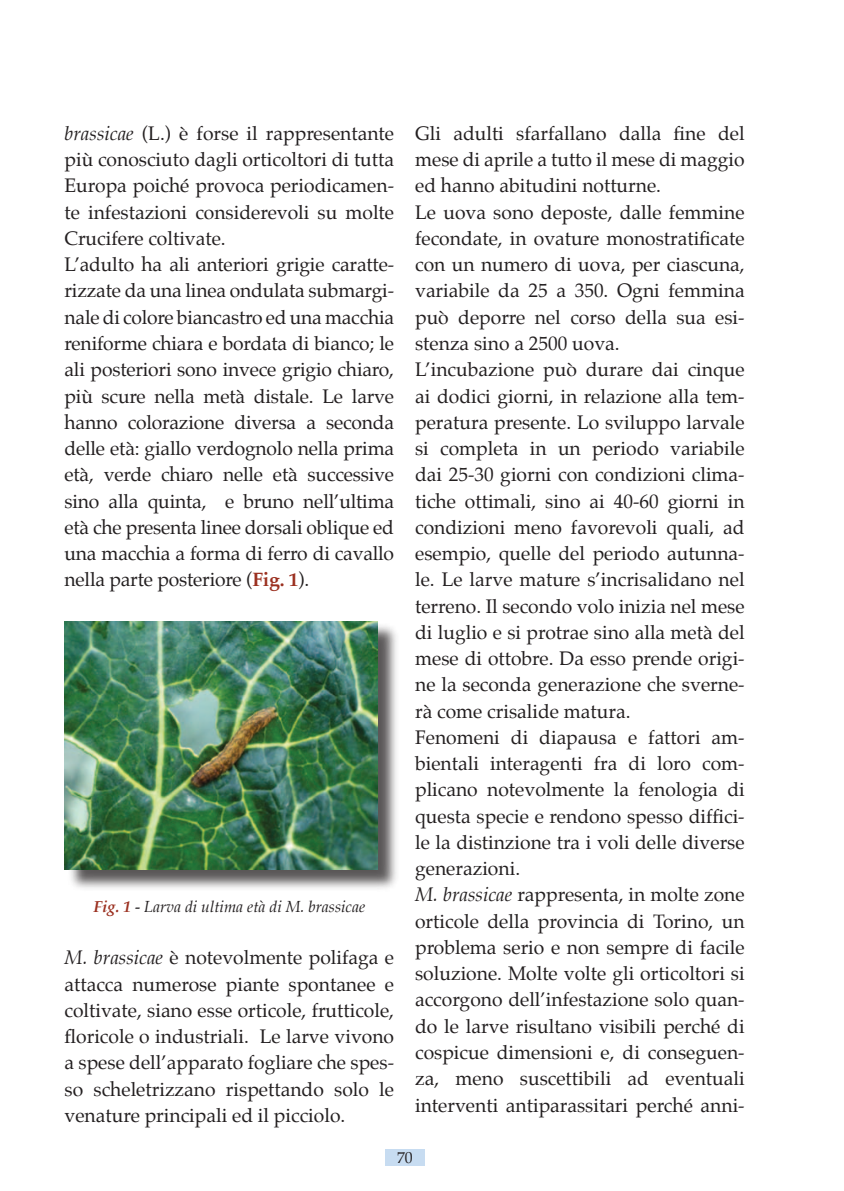
<style>
.page{position:relative;width:844px;height:1191px;background:#fff}
.page>*{position:absolute;margin:0;border:0;box-sizing:border-box;transform-origin:0 0}
.t1{font:19.25px/26.2px "Palatino";color:#231f20}
.t2{font:italic 15.75px "Palatino";color:#231f20}
.t3{font:15.75px "Palatino";color:#231f20}
.s1{font-style:italic}
.s2{font-weight:700;color:#9b3020}
</style>
<div class="page">
<div style="left:66px;top:623px;width:334px;height:268px;background:#231f20;opacity:.75"></div>
<img style="left:64px;top:621px;width:313px;height:248px">
<div style="left:385px;top:1148px;width:39px;height:17px;background:#c7dcf1"></div>
<p class="t1" style="left:64px;top:122px;width:331px"><span class="s1">brassicae</span> (L.) è forse il rappresentante più conosciuto dagli orticoltori di tutta Europa poiché provoca periodicamen&shy;te infestazioni considerevoli su molte Crucifere coltivate.<br>L’adulto ha ali anteriori grigie caratte&shy;rizzate da una linea ondulata submargi&shy;nale di colore biancastro ed una macchia reniforme chiara e bordata di bianco; le ali posteriori sono invece grigio chiaro, più scure nella metà distale. Le larve hanno colorazione diversa a seconda delle età: giallo verdognolo nella prima età, verde chiaro nelle età successive sino alla quinta, e bruno nell’ultima età che presenta linee dorsali oblique ed una macchia a forma di ferro di cavallo nella parte posteriore (<span class="s2">Fig. 1</span>).</p>
<p class="t2" style="left:93px;top:897px;width:273px"><span class="s2">Fig. 1</span> - Larva di ultima età di M. brassicae</p>
<p class="t1" style="left:64px;top:946px;width:331px;text-align:justify"><span class="s1">M. brassicae</span> è notevolmente polifaga e attacca numerose piante spontanee e coltivate, siano esse orticole, frutticole, floricole o industriali. Le larve vivono a spese dell’apparato fogliare che spes&shy;so scheletrizzano rispettando solo le venature principali ed il picciolo.</p>
<p class="t1" style="left:415px;top:122px;width:331px">Gli adulti sfarfallano dalla fine del mese di aprile a tutto il mese di maggio ed hanno abitudini notturne.<br>Le uova sono deposte, dalle femmine fecondate, in ovature monostratificate con un numero di uova, per ciascuna, variabile da 25 a 350. Ogni femmina può deporre nel corso della sua esi&shy;stenza sino a 2500 uova.<br>L’incubazione può durare dai cinque ai dodici giorni, in relazione alla tem&shy;peratura presente. Lo sviluppo larvale si completa in un periodo variabile dai 25-30 giorni con condizioni clima&shy;tiche ottimali, sino ai 40-60 giorni in condizioni meno favorevoli quali, ad esempio, quelle del periodo autunna&shy;le. Le larve mature s’incrisalidano nel terreno. Il secondo volo inizia nel mese di luglio e si protrae sino alla metà del mese di ottobre. Da esso prende origi&shy;ne la seconda generazione che sverne&shy;rà come crisalide matura.<br>Fenomeni di diapausa e fattori am&shy;bientali interagenti fra di loro com&shy;plicano notevolmente la fenologia di questa specie e rendono spesso diffici&shy;le la distinzione tra i voli delle diverse generazioni.<br><span class="s1">M. brassicae</span> rappresenta, in molte zone orticole della provincia di Torino, un problema serio e non sempre di facile soluzione. Molte volte gli orticoltori si accorgono dell’infestazione solo quan&shy;do le larve risultano visibili perché di cospicue dimensioni e, di conseguen&shy;za, meno suscettibili ad eventuali interventi antiparassitari perché anni-</p>
<p class="t3" style="left:397px;top:1146px;width:17px">70</p>
</div>
